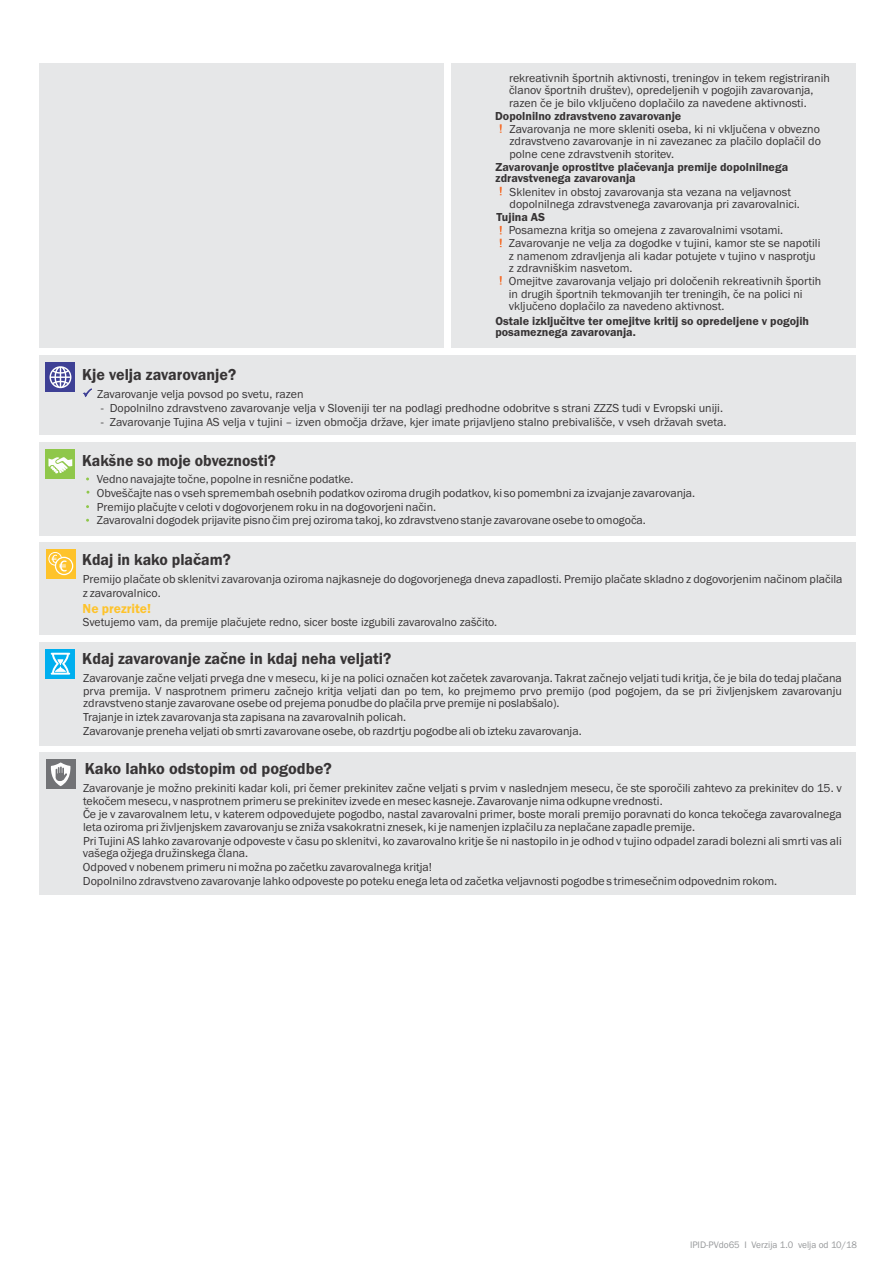
<style>
.page{position:relative;width:893px;height:1263px;background:#fff}
.page>*{position:absolute;margin:0;border:0;box-sizing:border-box;transform-origin:0 0}
.t1{font:600 16.5px "Franklin Gothic";color:#373435}
.t2{font:600 16.5px "Franklin Gothic";color:#373435;scale:.95 1}
.t3{font:600 16.5px "Franklin Gothic";color:#373435;scale:.96 1}
.t4{font:600 13.5px "Franklin Gothic";color:#fec32b}
.t5{font:12px/13.2px "Franklin Gothic";color:#373435}
.t6{font:600 12px/10.9px "Franklin Gothic";color:#373435}
.t7{font:9.75px "Franklin Gothic";color:#96989a}
</style>
<div class="page">
<div style="left:39px;top:355px;width:816px;height:80px;background:#e6e7e8"></div>
<div style="left:39px;top:442px;width:816px;height:94px;background:#e6e7e8"></div>
<div style="left:39px;top:543px;width:816px;height:92px;background:#e6e7e8"></div>
<div style="left:46px;top:549px;width:29px;height:29px;background:#fec32b"></div>
<svg style="left:83px;top:388px;width:9px;height:9px"></svg>
<div style="left:48px;top:552px;width:14px;height:14px;border:1px solid #fefefe;border-radius:50%"></div>
<svg style="left:55px;top:557px;width:18px;height:18px"></svg>
<svg style="left:52px;top:555px;width:15px;height:16px"></svg>
<div style="left:46px;top:450px;width:29px;height:29px;background:#8fc74a"></div>
<svg style="left:48px;top:457px;width:24px;height:17px"></svg>
<div style="left:46px;top:363px;width:29px;height:29px;background:#3e4095"></div>
<svg style="left:50px;top:366px;width:21px;height:22px"></svg>
<div style="left:39px;top:642px;width:817px;height:104px;background:#e6e7e8"></div>
<div style="left:46px;top:649px;width:29px;height:29px;background:#00afef"></div>
<svg style="left:51px;top:653px;width:19px;height:22px"></svg>
<div style="left:39px;top:752px;width:817px;height:142px;background:#e6e7e8"></div>
<div style="left:46px;top:760px;width:29px;height:29px;background:#727376"></div>
<svg style="left:51px;top:762px;width:20px;height:24px"></svg>
<div style="left:39px;top:63px;width:405px;height:285px;background:#e6e7e8"></div>
<div style="left:451px;top:63px;width:405px;height:284px;background:#e6e7e8"></div>
<svg style="left:500px;top:124px;width:2px;height:9px"></svg>
<svg style="left:500px;top:226px;width:2px;height:21px"></svg>
<svg style="left:500px;top:276px;width:2px;height:9px"></svg>
<svg style="left:500px;top:187px;width:2px;height:8px"></svg>
<p class="t5" style="left:509px;top:72px;width:322px;line-height:12.6px">rekreativnih športnih aktivnosti, treningov in tekem registriranih članov športnih društev), opredeljenih v pogojih zavarovanja, razen če je bilo vključeno doplačilo za navedene aktivnosti.</p>
<p class="t6" style="left:495px;top:112px;width:188px">Dopolnilno zdravstveno zavarovanje</p>
<p class="t5" style="left:509px;top:123px;width:313px;line-height:12.6px;text-align:justify">Zavarovanja ne more skleniti oseba, ki ni vključena v obvezno zdravstveno zavarovanje in ni zavezanec za plačilo doplačil do polne cene zdravstvenih storitev.</p>
<p class="t6" style="left:496px;top:162px;width:294px">Zavarovanje oprostitve plačevanja premije dopolnilnega zdravstvenega zavarovanja</p>
<p class="t5" style="left:510px;top:186px;width:292px;line-height:12.6px">Sklenitev in obstoj zavarovanja sta vezana na veljavnost dopolnilnega zdravstvenega zavarovanja pri zavarovalnici.</p>
<p class="t6" style="left:497px;top:212px;width:50px">Tujina AS</p>
<p class="t5" style="left:509px;top:225px;width:314px;line-height:12.6px">Posamezna kritja so omejena z zavarovalnimi vsotami.<br>Zavarovanje ne velja za dogodke v tujini, kamor ste se napotili z namenom zdravljenja ali kadar potujete v tujino v nasprotju z zdravniškim nasvetom.<br>Omejitve zavarovanja veljajo pri določenih rekreativnih športih in drugih športnih tekmovanjih ter treningih, če na polici ni vključeno doplačilo za navedeno aktivnost.</p>
<h1 class="t1" style="left:82px;top:368px;width:155px">Kje velja zavarovanje?</h1>
<p class="t6" style="left:495px;top:316px;width:315px;line-height:11.6px">Ostale izključitve ter omejitve kritij so opredeljene v pogojih posameznega zavarovanja.</p>
<p class="t5" style="left:97px;top:389px;width:208px">Zavarovanje velja povsod po svetu, razen</p>
<p class="t5" style="left:101px;top:402px;width:624px">- Dopolnilno zdravstveno zavarovanje velja v Sloveniji ter na podlagi predhodne odobritve s strani ZZZS tudi v Evropski uniji.</p>
<p class="t5" style="left:101px;top:416px;width:627px">- Zavarovanje Tujina AS velja v tujini – izven območja države, kjer imate prijavljeno stalno prebivališče, v vseh državah sveta.</p>
<h1 class="t2" style="left:82px;top:455px;width:205px">Kakšne so moje obveznosti?</h1>
<p class="t5" style="left:97px;top:474px;width:600px;line-height:13.6px">Vedno navajajte točne, popolne in resnične podatke.<br>Obveščajte nas o vseh spremembah osebnih podatkov oziroma drugih podatkov, ki so pomembni za izvajanje zavarovanja.<br>Premijo plačujte v celoti v dogovorjenem roku in na dogovorjeni način.<br>Zavarovalni dogodek prijavite pisno čim prej oziroma takoj, ko zdravstveno stanje zavarovane osebe to omogoča.</p>
<h1 class="t3" style="left:82px;top:554px;width:156px">Kdaj in kako plačam?</h1>
<p class="t4" style="left:83px;top:603px;width:70px">Ne prezrite!</p>
<p class="t5" style="left:83px;top:616px;width:416px">Svetujemo vam, da premije plačujete redno, sicer boste izgubili zavarovalno zaščito.</p>
<p class="t5" style="left:83px;top:573px;width:761px;line-height:13.6px">Premijo plačate ob sklenitvi zavarovanja oziroma najkasneje do dogovorjenega dneva zapadlosti. Premijo plačate skladno z dogovorjenim načinom plačila z zavarovalnico.</p>
<h1 class="t1" style="left:82px;top:652px;width:310px">Kdaj zavarovanje začne in kdaj neha veljati?</h1>
<p class="t5" style="left:83px;top:672px;width:760px">Zavarovanje začne veljati prvega dne v mesecu, ki je na polici označen kot začetek zavarovanja. Takrat začnejo veljati tudi kritja, če je bila do tedaj plačana prva premija. V nasprotnem primeru začnejo kritja veljati dan po tem, ko prejmemo prvo premijo (pod pogojem, da se pri življenjskem zavarovanju zdravstveno stanje zavarovane osebe od prejema ponudbe do plačila prve premije ni poslabšalo).<br>Trajanje in iztek zavarovanja sta zapisana na zavarovalnih policah.<br>Zavarovanje preneha veljati ob smrti zavarovane osebe, ob razdrtju pogodbe ali ob izteku zavarovanja.</p>
<h1 class="t1" style="left:85px;top:762px;width:249px">Kako lahko odstopim od pogodbe?</h1>
<p class="t5" style="left:83px;top:782px;width:760px">Zavarovanje je možno prekiniti kadar koli, pri čemer prekinitev začne veljati s prvim v naslednjem mesecu, če ste sporočili zahtevo za prekinitev do 15. v tekočem mesecu, v nasprotnem primeru se prekinitev izvede en mesec kasneje. Zavarovanje nima odkupne vrednosti.<br>Če je v zavarovalnem letu, v katerem odpovedujete pogodbo, nastal zavarovalni primer, boste morali premijo poravnati do konca tekočega zavarovalnega leta oziroma pri življenjskem zavarovanju se zniža vsakokratni znesek, ki je namenjen izplačilu za neplačane zapadle premije.<br>Pri Tujini AS lahko zavarovanje odpoveste v času po sklenitvi, ko zavarovalno kritje še ni nastopilo in je odhod v tujino odpadel zaradi bolezni ali smrti vas ali vašega ožjega družinskega člana.<br>Odpoved v nobenem primeru ni možna po začetku zavarovalnega kritja!<br>Dopolnilno zdravstveno zavarovanje lahko odpoveste po poteku enega leta od začetka veljavnosti pogodbe s trimesečnim odpovednim rokom.</p>
<p class="t7" style="left:690px;top:1241px;width:169px">IPID-PVdo65 I Verzija 1.0 velja od 10/18</p>
</div>
